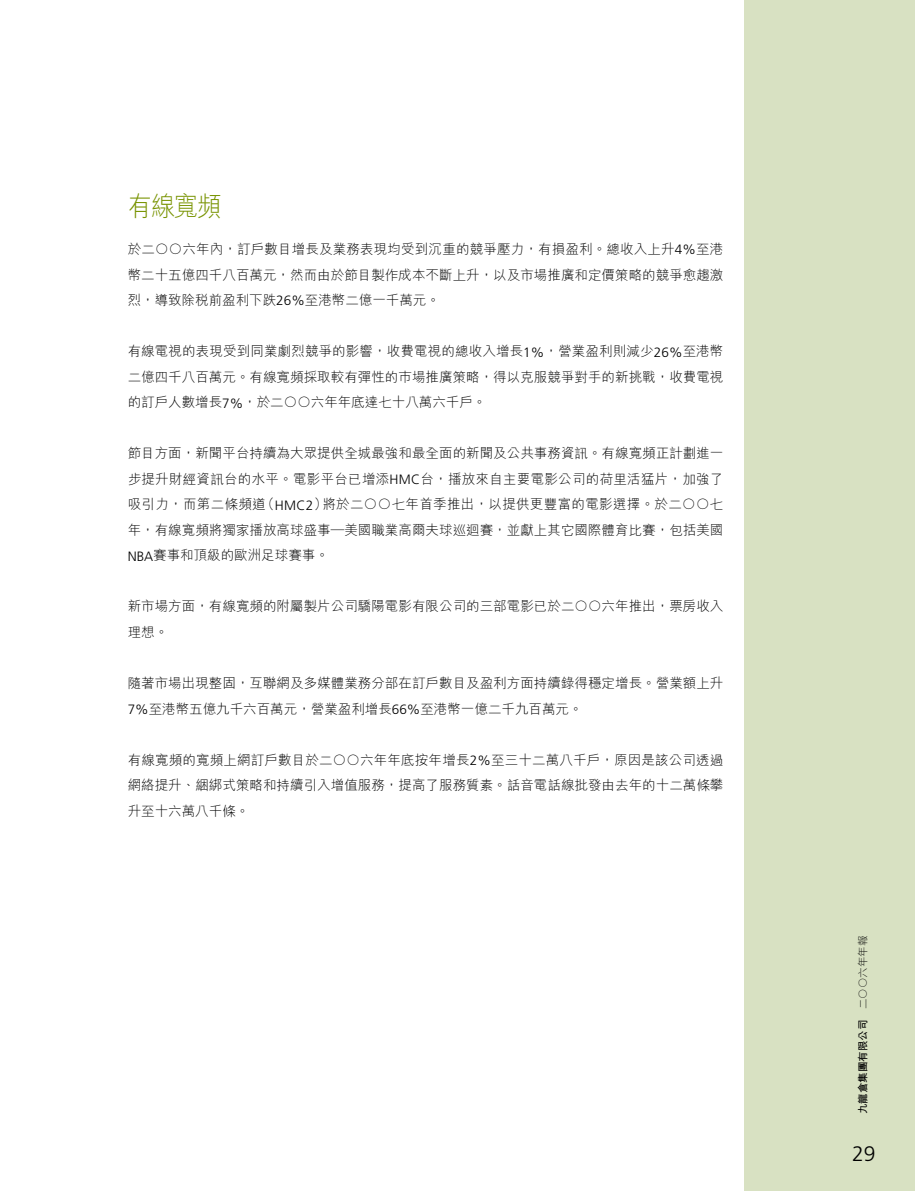
<style>
.page{position:relative;width:915px;height:1191px;background:#fff}
.page>*{position:absolute;margin:0;border:0;box-sizing:border-box;transform-origin:0 0}
.t1{font:300 27px "M Hei HK";color:#789300;scale:.9 1}
.t2{font:300 21px "Frutiger";color:#000}
.t3{font:300 13.5px/25.5px "M Hei HK";color:#000;text-align:justify}
.t4{font:700 10.5px "M Hei HK";color:#000}
.s1{font-family:"Frutiger"}
.s2{font-weight:300}
</style>
<div class="page">
<div style="left:744px;top:0;width:170px;height:1191px;background:#d8e1c2"></div>
<h1 class="t1" style="left:128px;top:187px;width:105px">有線寬頻</h1>
<p class="t3" style="left:128px;top:236px;width:597px">於二○○六年內，訂戶數目增長及業務表現均受到沉重的競爭壓力，有損盈利。總收入上升<span class="s1">4%</span>至港幣二十五億四千八百萬元，然而由於節目製作成本不斷上升，以及市場推廣和定價策略的競爭愈趨激烈，導致除稅前盈利下跌<span class="s1">26%</span>至港幣二億一千萬元。</p>
<p class="t3" style="left:128px;top:338px;width:597px">有線電視的表現受到同業劇烈競爭的影響，收費電視的總收入增長<span class="s1">1%</span>，營業盈利則減少<span class="s1">26%</span>至港幣二億四千八百萬元。有線寬頻採取較有彈性的巿場推廣策略，得以克服競爭對手的新挑戰，收費電視的訂戶人數增長<span class="s1">7%</span>，於二○○六年年底達七十八萬六千戶。</p>
<p class="t3" style="left:128px;top:440px;width:597px">節目方面，新聞平台持續為大眾提供全城最強和最全面的新聞及公共事務資訊。有線寬頻正計劃進一步提升財經資訊台的水平。電影平台已增添<span class="s1">HMC</span>台，播放來自主要電影公司的荷里活猛片，加強了吸引力，而第二條頻道（<span class="s1">HMC2</span>）將於二○○七年首季推出，以提供更豐富的電影選擇。於二○○七年，有線寬頻將獨家播放高球盛事─美國職業高爾夫球巡迴賽，並獻上其它國際體育比賽，包括美國<span class="s1">NBA</span>賽事和頂級的歐洲足球賽事。</p>
<p class="t3" style="left:128px;top:593px;width:597px">新市場方面，有線寬頻的附屬製片公司驕陽電影有限公司的三部電影已於二○○六年推出，票房收入理想。</p>
<p class="t3" style="left:128px;top:670px;width:597px">隨著市場出現整固，互聯網及多媒體業務分部在訂戶數目及盈利方面持續錄得穩定增長。營業額上升<br><span class="s1">7%</span>至港幣五億九千六百萬元，營業盈利增長<span class="s1">66%</span>至港幣一億二千九百萬元。</p>
<p class="t3" style="left:128px;top:746px;width:597px">有線寬頻的寬頻上網訂戶數目於二○○六年年底按年增長<span class="s1">2%</span>至三十二萬八千戶，原因是該公司透過網絡提升、綑綁式策略和持續引入增值服務，提高了服務質素。話音電話線批發由去年的十二萬條攀升至十六萬八千條。</p>
<p class="t4" style="left:854px;top:1114px;width:180px;rotate:-90deg">九龍倉集團有限公司 <span class="s2">二○○六年年報</span></p>
<h2 class="t2" style="left:851px;top:1141px;width:25px">29</h2>
</div>
